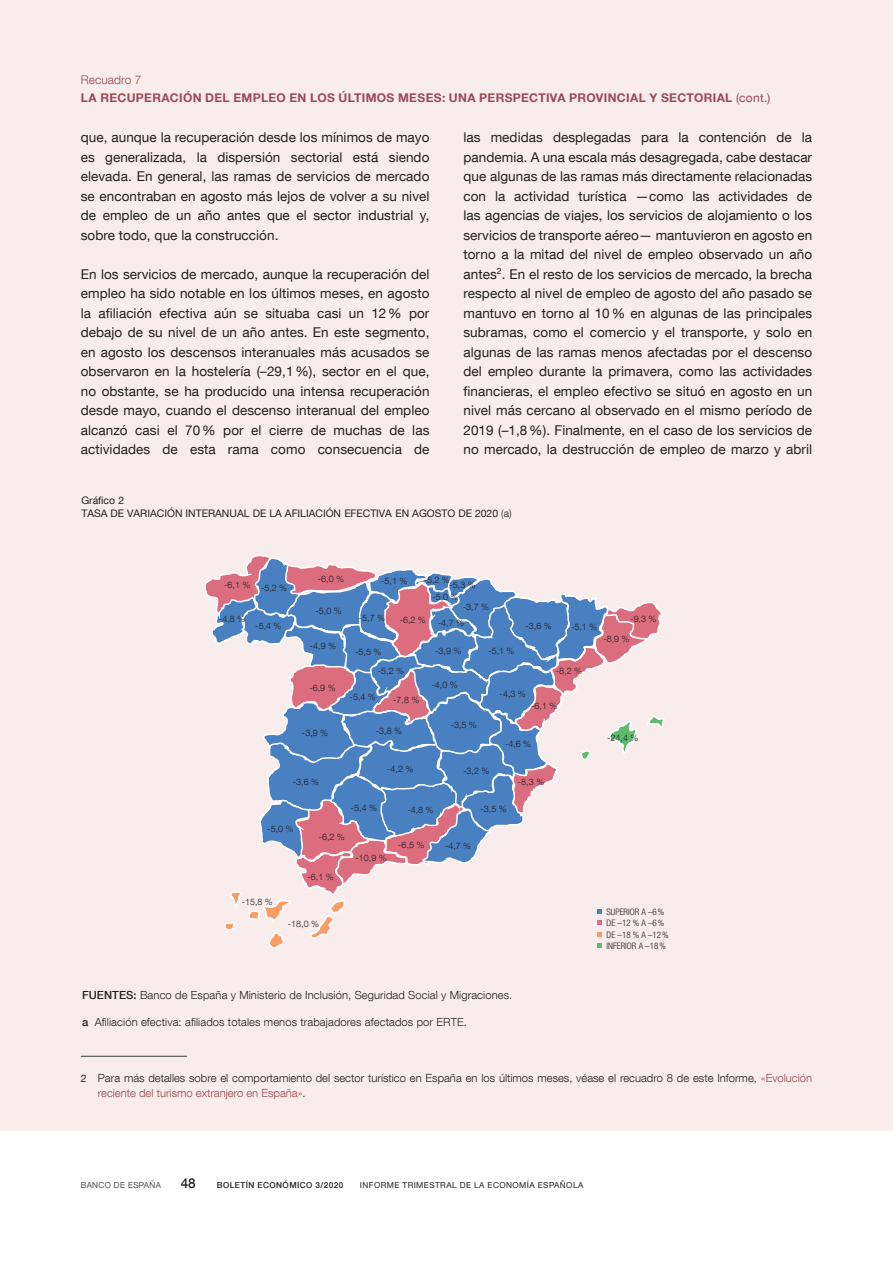
<style>
.page{position:relative;width:893px;height:1263px;background:#fff}
.page>*{position:absolute;margin:0;border:0;box-sizing:border-box;transform-origin:0 0}
.Texto_recuadro{font:13.5px/19.5px "Bd E Neue Helvetica";letter-spacing:.005em;color:#231f20;text-align:justify}
.t1{font:500 13.5px "Bd E Neue Helvetica";color:#231f20}
.Título_recuadro{font:700 12px "Bd E Neue Helvetica";letter-spacing:.03em;color:#9d4855}
.Numero_recuadro{font:300 12px "Bd E Neue Helvetica";letter-spacing:.005em;color:#9d4855}
.Citas_recuadro{font:300 11.25px/15px "Bd E Neue Helvetica";color:#231f20}
.t2{font:10.35px/12.6px "Bd E Neue Helvetica";color:#231f20}
.t3{font:300 9px/11.9px "Bd E Neue Helvetica";letter-spacing:.005em;color:#231f20}
.t4{font:300 condensed 9px/11.4px "Bd E Neue Helvetica";color:#231f20}
.t5{font:8.25px "Bd E Neue Helvetica";letter-spacing:.05em;color:#231f20}
.t6{font:500 8.25px "Bd E Neue Helvetica";letter-spacing:.05em;color:#231f20}
.t7{font:300 8.25px "Bd E Neue Helvetica";letter-spacing:.05em;color:#231f20}
.s1{font-weight:400}
.s2{font-weight:300}
.s3{font-weight:500}
.s4{font-weight:400;font-size:10.5px}
.s5{color:#9d4855}
</style>
<div class="page">
<div style="left:0;top:0;width:893px;height:1131px;background:#f9eced"></div>
<svg style="left:204px;top:555px;width:461px;height:393px"></svg>
<hr style="left:81px;top:1056px;width:106px;height:1px;background:#3e3e3f">
<p class="Numero_recuadro" style="left:81px;top:72px;width:62px">Recuadro 7</p>
<p class="Título_recuadro" style="left:81px;top:90px;width:691px">LA RECUPERACIÓN DEL EMPLEO EN LOS ÚLTIMOS MESES: UNA PERSPECTIVA PROVINCIAL Y SECTORIAL <span class="s1">(cont.)</span></p>
<p class="Texto_recuadro" style="left:81px;top:128px;width:350px">que, aunque la recuperación desde los mínimos de mayo es generalizada, la dispersión sectorial está siendo elevada. En general, las ramas de servicios de mercado se encontraban en agosto más lejos de volver a su nivel de empleo de un año antes que el sector industrial y, sobre todo, que la construcción.</p>
<p class="Texto_recuadro" style="left:81px;top:264px;width:350px">En los servicios de mercado, aunque la recuperación del empleo ha sido notable en los últimos meses, en agosto la afiliación efectiva aún se situaba casi un 12% por debajo de su nivel de un año antes. En este segmento, en agosto los descensos interanuales más acusados se observaron en la hostelería (–29,1%), sector en el que, no obstante, se ha producido una intensa recuperación desde mayo, cuando el descenso interanual del empleo alcanzó casi el 70% por el cierre de muchas de las actividades de esta rama como consecuencia de</p>
<p class="Texto_recuadro" style="left:463px;top:128px;width:350px">las medidas desplegadas para la contención de la pandemia. A una escala más desagregada, cabe destacar que algunas de las ramas más directamente relacionadas con la actividad turística —como las actividades de las agencias de viajes, los servicios de alojamiento o los servicios de transporte aéreo— mantuvieron en agosto en torno a la mitad del nivel de empleo observado un año antes<sup>2</sup>. En el resto de los servicios de mercado, la brecha respecto al nivel de empleo de agosto del año pasado se mantuvo en torno al 10% en algunas de las principales subramas, como el comercio y el transporte, y solo en algunas de las ramas menos afectadas por el descenso del empleo durante la primavera, como las actividades financieras, el empleo efectivo se situó en agosto en un nivel más cercano al observado en el mismo período de 2019 (–1,8%). Finalmente, en el caso de los servicios de no mercado, la destrucción de empleo de marzo y abril</p>
<p class="t2" style="left:81px;top:494px;width:432px">Gráfico 2<br>TASA DE VARIACIÓN INTERANUAL DE LA AFILIACIÓN EFECTIVA EN AGOSTO DE 2020 <span class="s2">(a)</span></p>
<p class="t3" style="left:318px;top:573px;width:28px">-6,0 %</p>
<p class="t3" style="left:315px;top:604px;width:28px">-5,0 %</p>
<p class="t3" style="left:310px;top:639px;width:28px">-4,9 %</p>
<p class="t3" style="left:309px;top:681px;width:28px">-6,9 %</p>
<p class="t3" style="left:302px;top:727px;width:28px">-3,9 %</p>
<p class="t3" style="left:381px;top:574px;width:28px">-5,1 %</p>
<p class="t3" style="left:424px;top:574px;width:28px">-5,2 %</p>
<p class="t3" style="left:359px;top:612px;width:28px">-5,7 %</p>
<p class="t3" style="left:438px;top:617px;width:28px">-4,7 %</p>
<p class="t3" style="left:224px;top:580px;width:65px">-6,1 % -5,2 %</p>
<p class="t3" style="left:255px;top:619px;width:28px">-5,4 %</p>
<p class="t3" style="left:432px;top:579px;width:45px;text-indent:17px">-5,3 % -5,0 %</p>
<p class="t3" style="left:463px;top:601px;width:28px">-3,7 %</p>
<p class="t3" style="left:219px;top:612px;width:28px">-4,8 %</p>
<p class="t3" style="left:630px;top:612px;width:28px">-9,3 %</p>
<p class="t3" style="left:571px;top:621px;width:28px">-5,1 %</p>
<p class="t3" style="left:400px;top:614px;width:28px">-6,2 %</p>
<p class="t3" style="left:525px;top:619px;width:28px">-3,6 %</p>
<p class="t3" style="left:603px;top:633px;width:28px">-8,9 %</p>
<p class="t3" style="left:488px;top:644px;width:28px">-5,1 %</p>
<p class="t3" style="left:435px;top:645px;width:28px">-3,9 %</p>
<p class="t3" style="left:431px;top:678px;width:28px">-4,0 %</p>
<p class="t3" style="left:451px;top:719px;width:28px">-3,5 %</p>
<p class="t3" style="left:355px;top:646px;width:28px">-5,5 %</p>
<p class="t3" style="left:378px;top:664px;width:28px">-5,2 %</p>
<p class="t3" style="left:393px;top:694px;width:28px">-7,8 %</p>
<p class="t3" style="left:556px;top:664px;width:28px">-8,2 %</p>
<p class="t3" style="left:500px;top:688px;width:28px">-4,3 %</p>
<p class="t3" style="left:350px;top:691px;width:28px">-5,4 %</p>
<p class="t3" style="left:531px;top:700px;width:28px">-6,1 %</p>
<p class="t3" style="left:376px;top:725px;width:28px">-3,8 %</p>
<p class="t3" style="left:607px;top:732px;width:33px">-24,4 %</p>
<p class="t3" style="left:505px;top:738px;width:28px">-4,6 %</p>
<p class="t3" style="left:293px;top:776px;width:28px">-3,6 %</p>
<p class="t3" style="left:387px;top:762px;width:28px">-4,2 %</p>
<p class="t3" style="left:267px;top:823px;width:28px">-5,0 %</p>
<p class="t3" style="left:242px;top:896px;width:33px">-15,8 %</p>
<p class="t3" style="left:351px;top:802px;width:28px">-5,4 %</p>
<p class="t3" style="left:407px;top:803px;width:28px">-4,8 %</p>
<p class="t3" style="left:398px;top:839px;width:28px">-6,5 %</p>
<p class="t3" style="left:319px;top:830px;width:28px">-6,2 %</p>
<p class="t3" style="left:307px;top:870px;width:28px">-6,1 %</p>
<p class="t3" style="left:355px;top:852px;width:33px">-10,9 %</p>
<p class="t3" style="left:288px;top:918px;width:33px">-18,0 %</p>
<p class="t3" style="left:463px;top:765px;width:28px">-3,2 %</p>
<p class="t3" style="left:480px;top:803px;width:28px">-3,5 %</p>
<p class="t3" style="left:445px;top:840px;width:28px">-4,7 %</p>
<p class="t3" style="left:518px;top:776px;width:28px">-8,3 %</p>
<p class="Citas_recuadro" style="left:82px;top:988px;width:432px"><span class="s3">FUENTES:</span> Banco de España y Ministerio de Inclusión, Seguridad Social y Migraciones.</p>
<p class="Citas_recuadro" style="left:82px;top:1014px;width:386px"><span class="s3">a</span> Afiliación efectiva: afiliados totales menos trabajadores afectados por ERTE.</p>
<p class="t4" style="left:607px;top:906px;width:64px">SUPERIOR A –6 %<br>DE –12 % A –6 %<br>DE –18 % A –12 %<br>INFERIOR A –18 %</p>
<p class="Citas_recuadro" style="left:98px;top:1070px;width:716px;text-indent:-17px"><span class="s4">2</span> Para más detalles sobre el comportamiento del sector turístico en España en los últimos meses, véase el recuadro 8 de este Informe, <span class="s5">«Evolución reciente del turismo extranjero en España»</span>.</p>
<p class="t7" style="left:81px;top:1180px;width:82px">BANCO DE ESPAÑA</p>
<p class="t1" style="left:181px;top:1175px;width:16px">48</p>
<p class="t6" style="left:217px;top:1180px;width:128px">BOLETÍN ECONÓMICO 3/2020</p>
<p class="t5" style="left:360px;top:1180px;width:225px">INFORME TRIMESTRAL DE LA ECONOMÍA ESPAÑOLA</p>
</div>
